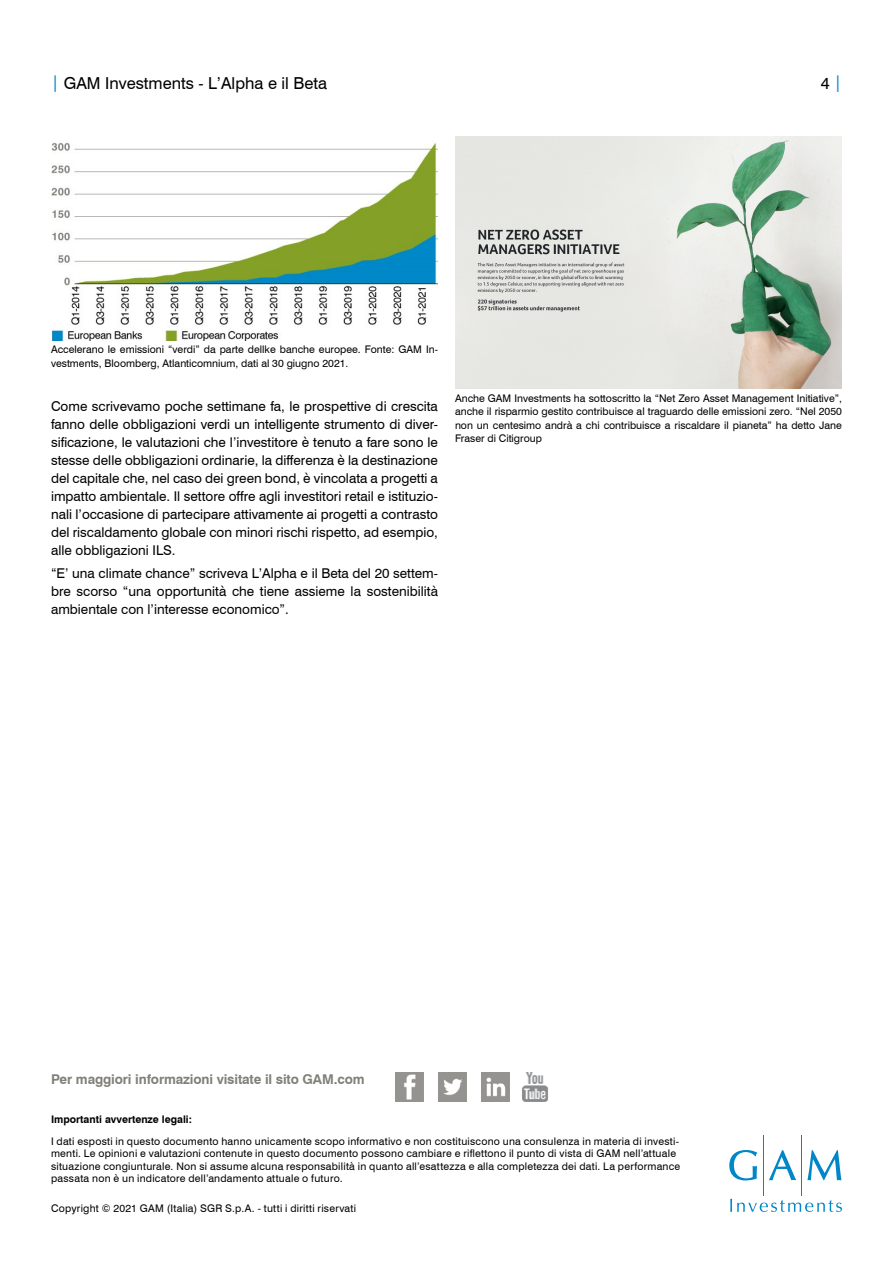
<style>
.page{position:relative;width:893px;height:1263px;background:#fff}
.page>*{position:absolute;margin:0;border:0;box-sizing:border-box;transform-origin:0 0}
.t1{font:16.5px "Swiss 721 BT";color:#000}
.DISCLAIMER{font:13.5px/18px "Swiss 721 BT";color:#000;text-align:justify}
.t2{font:700 13.5px "Swiss 721 BT";letter-spacing:-.01em;color:#81807a}
.DISCLAIMER-2{font:10.5px/12.6px "Swiss 721 BT";letter-spacing:.02em;color:#000}
.DISCLAIMER-3{font:10.5px/13.5px "Swiss 721 BT";color:#000}
.t3{font:700 10.5px "Swiss 721 BT";color:#000}
.s1{color:#0087c7}
</style>
<div class="page">
<hr style="left:763px;top:1135px;width:1px;height:60px;background:#0087c7">
<hr style="left:801px;top:1135px;width:1px;height:60px;background:#0087c7">
<svg style="left:729px;top:1150px;width:28px;height:30px"></svg>
<svg style="left:769px;top:1150px;width:27px;height:30px"></svg>
<svg style="left:807px;top:1150px;width:34px;height:30px"></svg>
<svg style="left:730px;top:1199px;width:112px;height:13px"></svg>
<img style="left:438px;top:1073px;width:29px;height:28px">
<img style="left:395px;top:1073px;width:29px;height:28px">
<img style="left:481px;top:1073px;width:28px;height:28px">
<img style="left:522px;top:1073px;width:26px;height:28px">
<img style="left:51px;top:142px;width:387px;height:198px">
<img style="left:455px;top:136px;width:387px;height:252px">
<h1 class="t1" style="left:51px;top:73px;width:277px"><span class="s1">|</span> GAM Investments - L’Alpha e il Beta</h1>
<h1 class="t1" style="left:821px;top:73px;width:22px">4 <span class="s1">|</span></h1>
<p class="DISCLAIMER-3" style="left:51px;top:343px;width:388px">Accelerano le emissioni “verdi” da parte dellke banche europee. Fonte: GAM In&shy;vestments, Bloomberg, Atlanticomnium, dati al 30 giugno 2021.</p>
<p class="DISCLAIMER" style="left:51px;top:397px;width:388px">Come scrivevamo poche settimane fa, le prospettive di crescita fanno delle obbligazioni verdi un intelligente strumento di diver&shy;sificazione, le valutazioni che l’investitore è tenuto a fare sono le stesse delle obbligazioni ordinarie, la differenza è la destinazione del capitale che, nel caso dei green bond, è vincolata a progetti a impatto ambientale. Il settore offre agli investitori retail e istituzio&shy;nali l’occasione di partecipare attivamente ai progetti a contrasto del riscaldamento globale con minori rischi rispetto, ad esempio, alle obbligazioni ILS.</p>
<p class="DISCLAIMER" style="left:51px;top:564px;width:388px">“E’ una climate chance” scriveva L’Alpha e il Beta del 20 settem&shy;bre scorso “una opportunità che tiene assieme la sostenibilità ambientale con l’interesse economico”.</p>
<p class="DISCLAIMER-2" style="left:455px;top:391px;width:388px;line-height:13.5px;text-align:justify">Anche GAM Investments ha sottoscritto la “Net Zero Asset Management Initiative”, anche il risparmio gestito contribuisce al traguardo delle emissioni zero. “Nel 2050 non un centesimo andrà a chi contribuisce a riscaldare il pianeta” ha detto Jane Fraser di Citigroup</p>
<p class="t2" style="left:51px;top:1071px;width:315px">Per maggiori informazioni visitate il sito GAM.com</p>
<p class="t3" style="left:51px;top:1113px;width:143px">Importanti avvertenze legali:</p>
<p class="DISCLAIMER-2" style="left:51px;top:1134px;width:631px">I dati esposti in questo documento hanno unicamente scopo informativo e non costituiscono una consulenza in materia di investi&shy;menti. Le opinioni e valutazioni contenute in questo documento possono cambiare e riflettono il punto di vista di GAM nell’attuale situazione congiunturale. Non si assume alcuna responsabilità in quanto all’esattezza e alla completezza dei dati. La performance passata non è un indicatore dell’andamento attuale o futuro.</p>
<p class="DISCLAIMER-2" style="left:51px;top:1202px;width:306px">Copyright © 2021 GAM (Italia) SGR S.p.A. - tutti i diritti riservati</p>
</div>
